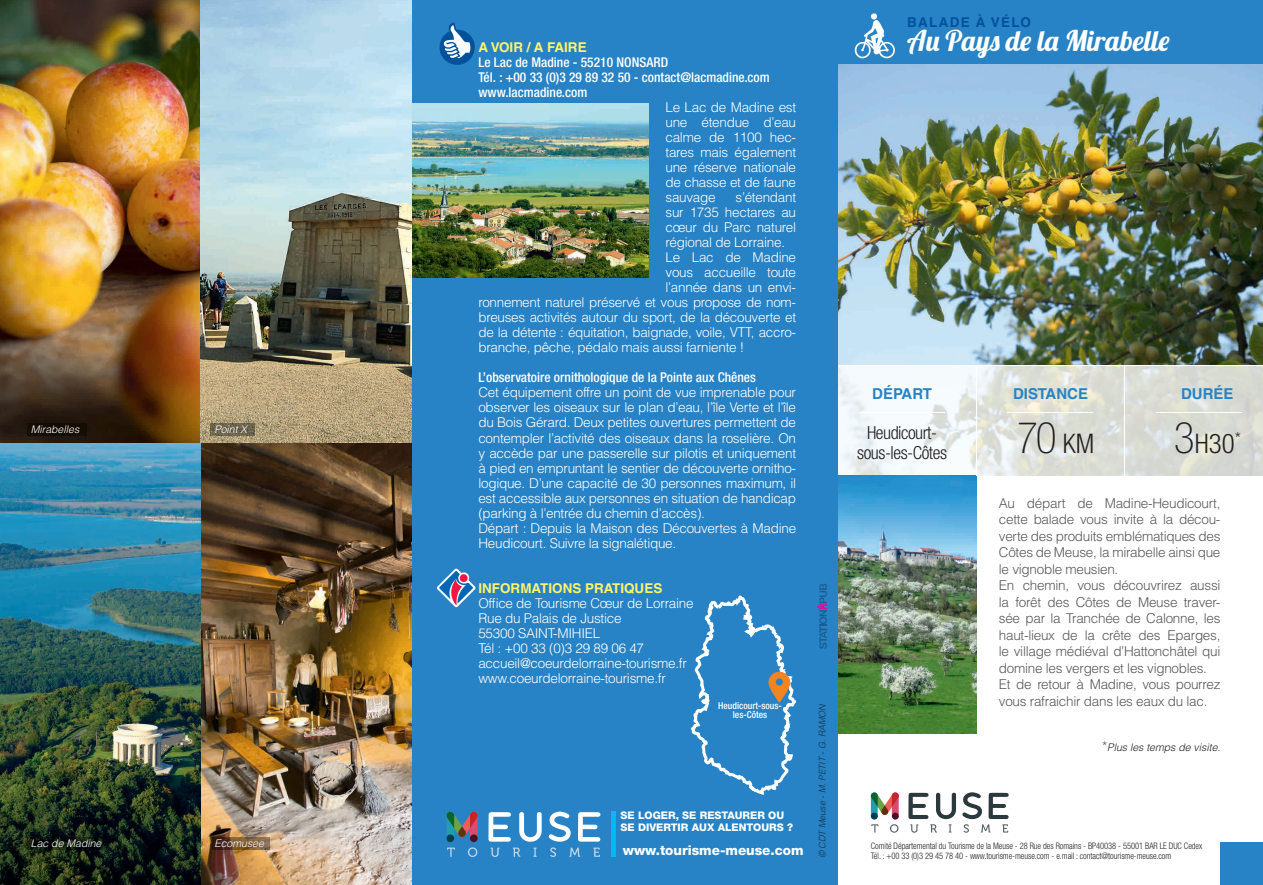
<style>
.page{position:relative;width:1263px;height:885px;background:#fff}
.page>*{position:absolute;margin:0;border:0;box-sizing:border-box;transform-origin:0 0}
.t1{font:100 condensed 43.5px "Helvetica Neue LT Std";color:#231f20}
.t2{font:28.5px "Lobster 1.4";color:#fff}
.t3{font:300 condensed 27px "Helvetica Neue LT Std";color:#231f20}
.t4{font:300 condensed 18px "Helvetica Neue LT Std";letter-spacing:-.025em;color:#231f20}
.t5{font:700 15px "Helvetica LT Std";color:#2783c5}
.t6{font:300 13.5px/15px "Helvetica LT Std";letter-spacing:-.02em;color:#fff;text-align:justify}
.t7{font:300 13.5px/16.5px "Helvetica LT Std";letter-spacing:-.02em;color:#57585a;text-align:justify}
.t8{font:500 condensed 13.5px "Helvetica Neue LT Std";color:#fff}
.t9{font:700 13.5px "Helvetica LT Std";color:#fff46d}
.t10{font:800 13.5px "Helvetica Neue LT Std";color:#fff}
.t11{font:700 13.5px "Helvetica LT Std";letter-spacing:.1em;color:#01519b}
.t12{font:800 10.5px "Helvetica Neue LT Std";color:#fff}
.t13{font:italic 300 10.5px "Helvetica LT Std";color:#fff}
.t14{font:italic 300 10.5px "Helvetica LT Std";color:#231f20}
.t15{font:500 condensed 9.6px/9px "Helvetica Neue LT Std";color:#fff;text-align:center}
.t16{font:300 condensed 9px "Helvetica Neue LT Std";letter-spacing:-.005em;color:#231f20;scale:.94 1}
.t17{font:italic 300 9px "Helvetica LT Std";color:#231f20}
.s1{font-weight:300;font-size:27px}
.s2{font-weight:100;font-size:43.5px}
.s3{font-style:normal;font-size:13.5px;color:#57585a}
</style>
<div class="page">
<div style="left:1220px;top:842px;width:43px;height:42px;background:#2783c5"></div>
<img style="left:838px;top:64px;width:425px;height:301px">
<div style="left:837px;top:0;width:426px;height:64px;background:#2783c5"></div>
<svg style="left:838px;top:366px;width:425px;height:109px"></svg>
<img style="left:838px;top:475px;width:139px;height:258px">
<hr style="left:859px;top:412px;width:85px;height:1px;background:#fff">
<hr style="left:1007px;top:412px;width:86px;height:1px;background:#fff">
<hr style="left:1156px;top:412px;width:85px;height:1px;background:#fff">
<hr style="left:1124px;top:366px;width:1px;height:109px;background:#fff">
<hr style="left:976px;top:366px;width:1px;height:109px;background:#fff">
<svg style="left:871px;top:824px;width:7px;height:8px"></svg>
<svg style="left:890px;top:824px;width:8px;height:8px"></svg>
<svg style="left:908px;top:792px;width:48px;height:40px"></svg>
<svg style="left:962px;top:792px;width:47px;height:40px"></svg>
<div style="left:871px;top:812px;width:7px;height:7px;background:#0a3d4b;border-radius:50%"></div>
<div style="left:892px;top:812px;width:7px;height:7px;background:#47112c;border-radius:50%"></div>
<svg style="left:870px;top:792px;width:29px;height:23px"></svg>
<svg style="left:855px;top:20px;width:40px;height:38px"></svg>
<div style="left:871px;top:13px;width:6px;height:7px;background:#fff;border-radius:50%"></div>
<img style="left:0;top:0;width:201px;height:443px">
<img style="left:201px;top:442px;width:211px;height:442px">
<img style="left:0;top:443px;width:201px;height:441px">
<img style="left:201px;top:0;width:211px;height:442px">
<svg style="left:212px;top:836px;width:57px;height:13px"></svg>
<svg style="left:27px;top:836px;width:78px;height:13px"></svg>
<div style="left:27px;top:423px;width:60px;height:12px;background:#140c07"></div>
<svg style="left:211px;top:423px;width:44px;height:12px"></svg>
<div style="left:412px;top:0;width:426px;height:884px;background:#2783c5"></div>
<svg style="left:437px;top:568px;width:39px;height:40px"></svg>
<div style="left:460px;top:574px;width:8px;height:8px;background:#ed1845;border-radius:50%"></div>
<svg style="left:439px;top:22px;width:36px;height:43px"></svg>
<svg style="left:817px;top:583px;width:10px;height:65px"></svg>
<svg style="left:488px;top:812px;width:23px;height:29px"></svg>
<svg style="left:519px;top:812px;width:23px;height:29px"></svg>
<svg style="left:549px;top:811px;width:22px;height:30px"></svg>
<svg style="left:578px;top:812px;width:22px;height:29px"></svg>
<svg style="left:447px;top:847px;width:8px;height:9px"></svg>
<svg style="left:468px;top:847px;width:9px;height:9px"></svg>
<svg style="left:491px;top:847px;width:8px;height:9px"></svg>
<svg style="left:513px;top:847px;width:7px;height:9px"></svg>
<svg style="left:533px;top:847px;width:3px;height:9px"></svg>
<svg style="left:550px;top:847px;width:6px;height:9px"></svg>
<svg style="left:569px;top:847px;width:11px;height:9px"></svg>
<svg style="left:593px;top:847px;width:7px;height:9px"></svg>
<div style="left:446px;top:834px;width:8px;height:8px;background:#0a3d4b;border-radius:50%"></div>
<div style="left:470px;top:834px;width:8px;height:8px;background:#47112c;border-radius:50%"></div>
<svg style="left:446px;top:811px;width:32px;height:26px"></svg>
<hr style="left:611px;top:811px;width:4px;height:45px;background:#00baf1">
<svg style="left:690px;top:595px;width:107px;height:200px"></svg>
<img style="left:412px;top:104px;width:236px;height:173px">
<p class="t13" style="left:31px;top:423px;width:50px">Mirabelles</p>
<p class="t13" style="left:214px;top:423px;width:34px">Point X</p>
<p class="t13" style="left:31px;top:836px;width:72px">Lac de Madine</p>
<p class="t13" style="left:214px;top:836px;width:51px">Ecomusee</p>
<p class="t9" style="left:478px;top:39px;width:110px">A VOIR / A FAIRE</p>
<p class="t8" style="left:478px;top:54px;width:191px">Le Lac de Madine - 55210 NONSARD</p>
<p class="t8" style="left:478px;top:69px;width:293px">Tél. : +00 33 (0)3 29 89 32 50 - contact@lacmadine.com</p>
<p class="t8" style="left:478px;top:84px;width:110px">www.lacmadine.com</p>
<p class="t6" style="left:665px;top:100px;width:132px">Le Lac de Madine est une étendue d’eau calme de 1100 hec&shy;tares mais également une réserve nationale de chasse et de faune sauvage</p>
<p class="t6" style="left:665px;top:190px;width:132px;text-indent:70px">s’étendant sur 1735 hectares au cœur du Parc naturel régional de Lorraine.</p>
<p class="t6" style="left:665px;top:250px;width:132px">Le Lac de Madine</p>
<p class="t6" style="left:665px;top:265px;width:132px">vous accueille toute</p>
<p class="t6" style="left:665px;top:280px;width:132px">l’année dans un envi-</p>
<p class="t6" style="left:478px;top:295px;width:319px">ronnement naturel préservé et vous propose de nom-</p>
<p class="t6" style="left:478px;top:310px;width:319px">breuses activités autour du sport, de la découverte et</p>
<p class="t6" style="left:478px;top:325px;width:319px">de la détente : équitation, baignade, voile, VTT, accro-</p>
<p class="t6" style="left:478px;top:340px;width:267px">branche, pêche, pédalo mais aussi farniente !</p>
<p class="t8" style="left:478px;top:369px;width:279px">L’observatoire ornithologique de la Pointe aux Chênes</p>
<p class="t6" style="left:478px;top:385px;width:319px">Cet équipement offre un point de vue imprenable pour observer les oiseaux sur le plan d’eau, l’île Verte et l’île du Bois Gérard. Deux petites ouvertures permettent de contempler l’activité des oiseaux dans la roselière. On y accède par une passerelle sur pilotis et uniquement à pied en empruntant le sentier de découverte ornitho&shy;logique. D’une capacité de 30 personnes maximum, il est accessible aux personnes en situation de handicap (parking à l’entrée du chemin d’accès).</p>
<p class="t6" style="left:478px;top:520px;width:319px">Départ : Depuis la Maison des Découvertes à Madine<br>Heudicourt. Suivre la signalétique.</p>
<p class="t9" style="left:478px;top:579px;width:185px">INFORMATIONS PRATIQUES</p>
<p class="t6" style="left:478px;top:595px;width:217px">Office de Tourisme Cœur de Lorraine</p>
<p class="t6" style="left:478px;top:610px;width:145px">Rue du Palais de Justice</p>
<p class="t6" style="left:478px;top:625px;width:123px">55300 SAINT-MIHIEL</p>
<p class="t6" style="left:478px;top:640px;width:167px">Tél : +00 33 (0)3 29 89 06 47</p>
<p class="t6" style="left:478px;top:655px;width:210px">accueil@coeurdelorraine-tourisme.fr</p>
<p class="t6" style="left:478px;top:670px;width:189px">www.coeurdelorraine-tourisme.fr</p>
<p class="t15" style="left:718px;top:701px;width:65px">Heudicourt-sous&shy;les-Côtes</p>
<p class="t12" style="left:621px;top:809px;width:165px">SE LOGER, SE RESTAURER OU</p>
<p class="t12" style="left:621px;top:821px;width:174px">SE DIVERTIR AUX ALENTOURS ?</p>
<p class="t10" style="left:623px;top:842px;width:182px">www.tourisme-meuse.com</p>
<p class="t17" style="left:817px;top:858px;width:156px;rotate:-90deg">© CDT Meuse - M. PETIT - G. RAMON</p>
<p class="t11" style="left:907px;top:14px;width:125px">BALADE À VÉLO</p>
<p class="t2" style="left:907px;top:22px;width:264px">Au Pays de la Mirabelle</p>
<p class="t5" style="left:872px;top:384px;width:61px">DÉPART</p>
<p class="t4" style="left:867px;top:422px;width:72px">Heudicourt-</p>
<p class="t4" style="left:857px;top:442px;width:91px">sous-les-Côtes</p>
<p class="t5" style="left:1013px;top:384px;width:77px">DISTANCE</p>
<p class="t1" style="left:1017px;top:413px;width:79px">70 <span class="s1">KM</span></p>
<p class="t5" style="left:1181px;top:384px;width:54px">DURÉE</p>
<p class="t3" style="left:1174px;top:428px;width:69px"><span class="s2">3</span>H30<sup>*</sup></p>
<p class="t7" style="left:999px;top:494px;width:223px">Au départ de Madine-Heudicourt, cette balade vous invite à la décou&shy;verte des produits emblématiques des Côtes de Meuse, la mirabelle ainsi que le vignoble meusien.</p>
<p class="t7" style="left:999px;top:577px;width:223px">En chemin, vous découvrirez aussi la forêt des Côtes de Meuse traver&shy;sée par la Tranchée de Calonne, les haut-lieux de la crête des Eparges, le village médiéval d’Hattonchâtel qui domine les vergers et les vignobles.</p>
<p class="t7" style="left:999px;top:676px;width:223px">Et de retour à Madine, vous pourrez vous rafraichir dans les eaux du lac.</p>
<p class="t14" style="left:1102px;top:740px;width:120px"><span class="s3">*</span>Plus les temps de visite.</p>
<p class="t16" style="left:871px;top:840px;width:354px">Comité Départemental du Tourisme de la Meuse - 28 Rue des Romains - BP40038 - 55001 BAR LE DUC Cedex</p>
<p class="t16" style="left:871px;top:850px;width:321px">Tél. : +00 33 (0)3 29 45 78 40 - www.tourisme-meuse.com - e.mail : contact@tourisme-meuse.com</p>
</div>
